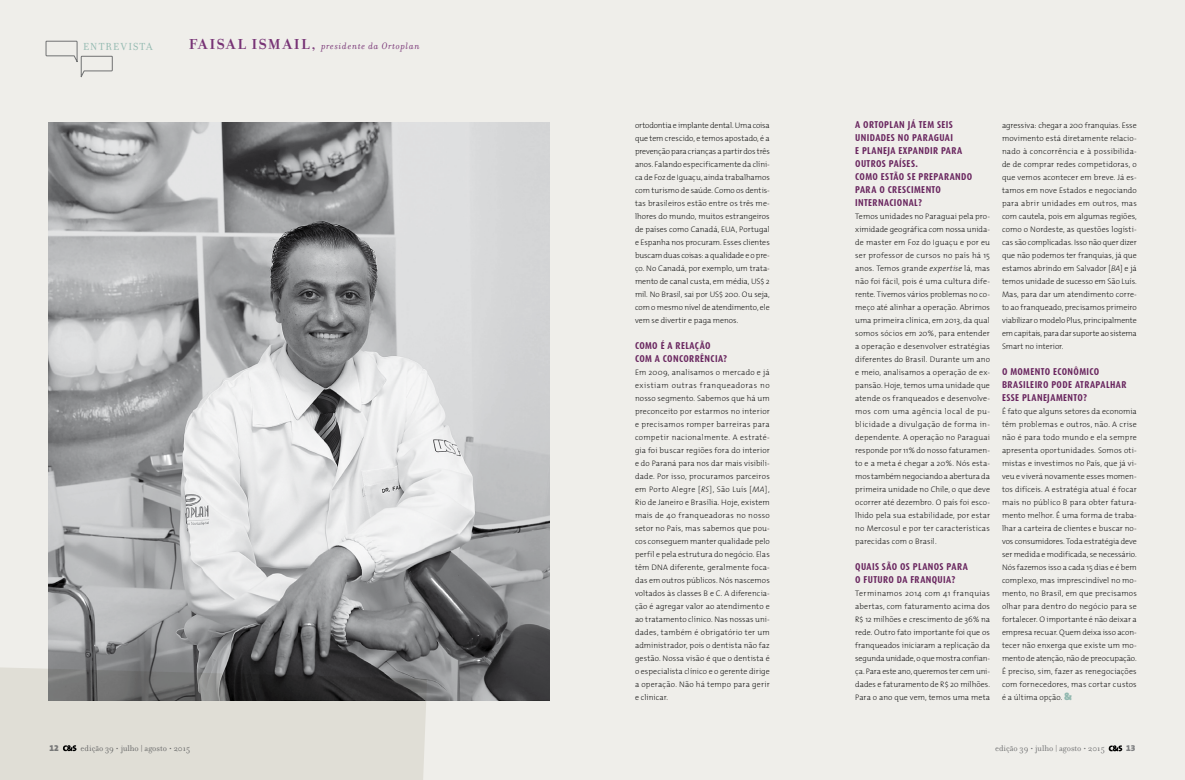
<style>
.page{position:relative;width:1185px;height:780px;background:#efeeea}
.page>*{position:absolute;margin:0;border:0;box-sizing:border-box;transform-origin:0 0}
.t1{font:700 15.6px "Filosofia OT";color:#773375}
.t2{font:11px "Filosofia OT";letter-spacing:.105em;color:#92b9b0}
.t3{font:700 10px/13px "Dax Condensed";letter-spacing:.04em;color:#69265f}
.t4{font:italic 10px "Filosofia OT";letter-spacing:.075em;color:#773375}
.t5{font:9px "Filosofia OT";color:#707172}
.t6{font:8.5px "The Mix Black Expert";color:#808183}
.t7{font:200 8px/13px "The Mix";letter-spacing:.005em;color:#000;text-align:justify}
.s1{font-weight:700;font-style:normal;font-size:15.6px}
.s2{font-style:italic}
.s3{font-weight:900;font-size:10px;color:#92b9b0}
</style>
<div class="page">
<svg style="left:1109px;top:745px;width:13px;height:6px"></svg>
<img style="left:48px;top:122px;width:502px;height:578px">
<svg style="left:0;top:667px;width:427px;height:113px;background:#b9b8b2"></svg>
<svg style="left:46px;top:41px;width:67px;height:36px"></svg>
<h2 class="t2" style="left:83px;top:40px;width:71px">ENTREVISTA</h2>
<h1 class="t1" style="left:189px;top:35px;width:20px">FAISAL</h1>
<h1 class="t1" style="left:251px;top:35px;width:19px">ISMAIL</h1>
<p class="t4" style="left:312px;top:41px;width:110px"><span class="s1">,</span> presidente da Ortoplan</p>
<p class="t7" style="left:635px;top:118px;width:136px">ortodontia e implante dental. Uma coisa que tem crescido, e temos apostado, é a prevenção para crianças a partir dos três anos. Falando especificamente da clíni&shy;ca de Foz de Iguaçu, ainda trabalhamos com turismo de saúde. Como os dentis&shy;tas brasileiros estão entre os três me&shy;lhores do mundo, muitos estrangeiros de países como Canadá, EUA, Portugal e Espanha nos procuram. Esses clientes buscam duas coisas: a qualidade e o pre&shy;ço. No Canadá, por exemplo, um trata&shy;mento de canal custa, em média, US$ 2 mil. No Brasil, sai por US$ 200. Ou seja, com o mesmo nível de atendimento, ele vem se divertir e paga menos.</p>
<p class="t3" style="left:635px;top:339px;width:94px">COMO É A RELAÇÃO<br>COM A CONCORRÊNCIA?</p>
<p class="t7" style="left:635px;top:365px;width:136px">Em 2009, analisamos o mercado e já existiam outras franqueadoras no nosso segmento. Sabemos que há um preconceito por estarmos no interior e precisamos romper barreiras para competir nacionalmente. A estraté&shy;gia foi buscar regiões fora do interior e do Paraná para nos dar mais visibili&shy;dade. Por isso, procuramos parceiros em Porto Alegre [<span class="s2">RS</span>], São Luís [<span class="s2">MA</span>], Rio de Janeiro e Brasília. Hoje, existem mais de 40 franqueadoras no nosso setor no País, mas sabemos que pou&shy;cos conseguem manter qualidade pelo perfil e pela estrutura do negócio. Elas têm DNA diferente, geralmente foca&shy;das em outros públicos. Nós nascemos voltados às classes B e C. A diferencia&shy;ção é agregar valor ao atendimento e ao tratamento clínico. Nas nossas uni&shy;dades, também é obrigatório ter um administrador, pois o dentista não faz gestão. Nossa visão é que o dentista é o especialista clínico e o gerente dirige a operação. Não há tempo para gerir e clinicar.</p>
<p class="t3" style="left:855px;top:118px;width:119px">A ORTOPLAN JÁ TEM SEIS<br>UNIDADES NO PARAGUAI<br>E PLANEJA EXPANDIR PARA<br>OUTROS PAÍSES.<br>COMO ESTÃO SE PREPARANDO<br>PARA O CRESCIMENTO<br>INTERNACIONAL?</p>
<p class="t7" style="left:855px;top:209px;width:136px">Temos unidades no Paraguai pela pro&shy;ximidade geográfica com nossa unida&shy;de master em Foz do Iguaçu e por eu ser professor de cursos no país há 15 anos. Temos grande <span class="s2">expertise</span> lá, mas não foi fácil, pois é uma cultura dife&shy;rente. Tivemos vários problemas no co&shy;meço até alinhar a operação. Abrimos uma primeira clínica, em 2013, da qual somos sócios em 20%, para entender a operação e desenvolver estratégias diferentes do Brasil. Durante um ano e meio, analisamos a operação de ex&shy;pansão. Hoje, temos uma unidade que atende os franqueados e desenvolve&shy;mos com uma agência local de pu&shy;blicidade a divulgação de forma in&shy;dependente. A operação no Paraguai responde por 11% do nosso faturamen&shy;to e a meta é chegar a 20%. Nós esta&shy;mos também negociando a abertura da primeira unidade no Chile, o que deve ocorrer até dezembro. O país foi esco&shy;lhido pela sua estabilidade, por estar no Mercosul e por ter características parecidas com o Brasil.</p>
<p class="t3" style="left:855px;top:560px;width:114px">QUAIS SÃO OS PLANOS PARA<br>O FUTURO DA FRANQUIA?</p>
<p class="t7" style="left:855px;top:586px;width:136px">Terminamos 2014 com 41 franquias abertas, com faturamento acima dos R$ 12 milhões e crescimento de 36% na rede. Outro fato importante foi que os franqueados iniciaram a replicação da segunda unidade, o que mostra confian&shy;ça. Para este ano, queremos ter cem uni&shy;dades e faturamento de R$ 20 milhões.<br>Para o ano que vem, temos uma meta</p>
<p class="t7" style="left:1002px;top:118px;width:136px">agressiva: chegar a 200 franquias. Esse movimento está diretamente relacio&shy;nado à concorrência e à possibilida&shy;de de comprar redes competidoras, o que vemos acontecer em breve. Já es&shy;tamos em nove Estados e negociando para abrir unidades em outros, mas com cautela, pois em algumas regiões, como o Nordeste, as questões logísti&shy;cas são complicadas. Isso não quer dizer que não podemos ter franquias, já que estamos abrindo em Salvador [<span class="s2">BA</span>] e já temos unidade de sucesso em São Luís.<br>Mas, para dar um atendimento corre&shy;to ao franqueado, precisamos primeiro viabilizar o modelo Plus, principalmente em capitais, para dar suporte ao sistema Smart no interior.</p>
<p class="t3" style="left:1002px;top:365px;width:126px">O MOMENTO ECONÔMICO<br>BRASILEIRO PODE ATRAPALHAR<br>ESSE PLANEJAMENTO?</p>
<p class="t7" style="left:1002px;top:404px;width:136px">É fato que alguns setores da economia têm problemas e outros, não. A crise não é para todo mundo e ela sempre apresenta oportunidades. Somos oti&shy;mistas e investimos no País, que já vi&shy;veu e viverá novamente esses momen&shy;tos difíceis. A estratégia atual é focar mais no público B para obter fatura&shy;mento melhor. É uma forma de traba&shy;lhar a carteira de clientes e buscar no&shy;vos consumidores. Toda estratégia deve ser medida e modificada, se necessário.<br>Nós fazemos isso a cada 15 dias e é bem complexo, mas imprescindível no mo&shy;mento, no Brasil, em que precisamos olhar para dentro do negócio para se fortalecer. O importante é não deixar a empresa recuar. Quem deixa isso acon&shy;tecer não enxerga que existe um mo&shy;mento de atenção, não de preocupação.<br>É preciso, sim, fazer as renegociações com fornecedores, mas cortar custos é a última opção. <span class="s3">&amp;</span></p>
<p class="t6" style="left:50px;top:741px;width:11px">12</p>
<p class="t5" style="left:81px;top:743px;width:111px">edição 39 • julho | agosto • 2015</p>
<p class="t5" style="left:995px;top:743px;width:111px">edição 39 • julho | agosto • 2015</p>
<p class="t6" style="left:1126px;top:741px;width:11px">13</p>
</div>
